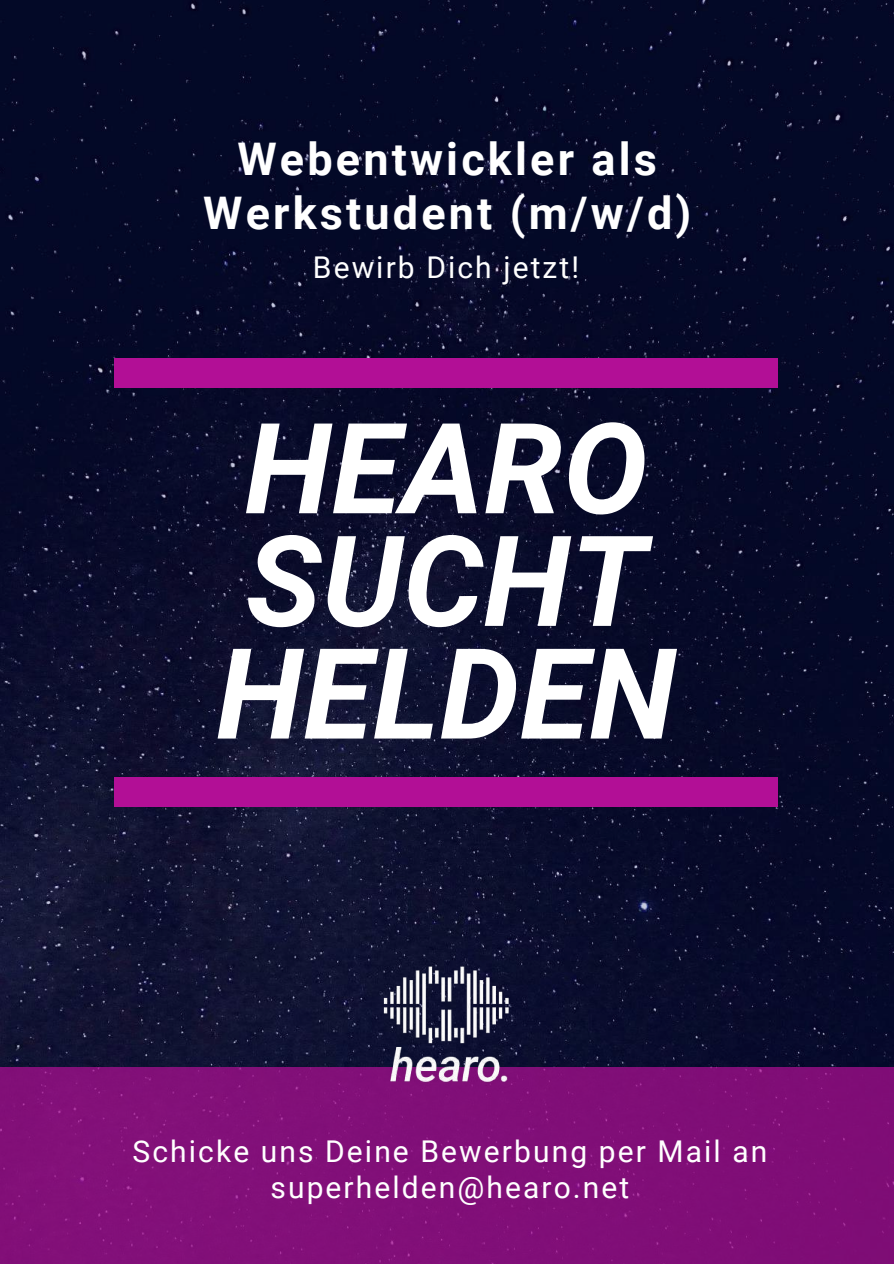
<style>
.page{position:relative;width:894px;height:1264px;background:#fff}
.page>*{position:absolute;margin:0;border:0;box-sizing:border-box;transform-origin:0 0}
.t1{font:italic 700 126.15px/112.6px "Roboto";color:#fff}
.t2{font:700 45px/54px "Roboto";letter-spacing:.07em;color:#fff;text-align:center}
.t3{font:30px/35.4px "Roboto";letter-spacing:.07em;color:#fff;text-align:center}
</style>
<div class="page">
<img style="left:0;top:0;width:893px;height:1067px">
<div style="left:0;top:1067px;width:893px;height:196px;background:#810f78"></div>
<div style="left:114px;top:778px;width:663px;height:28px;background:#b20f96"></div>
<div style="left:114px;top:359px;width:663px;height:28px;background:#b20f96"></div>
<img style="left:311px;top:895px;width:269px;height:269px">
<h2 class="t2" style="left:203px;top:133px;width:489px">Webentwickler als<br>Werkstudent (m/w/d)</h2>
<p class="t3" style="left:313px;top:249px;width:268px">Bewirb Dich jetzt!</p>
<h1 class="t1" style="left:216px;top:414px;width:461px">HEARO<br>SUCHT<br>HELDEN</h1>
<p class="t3" style="left:132px;top:1134px;width:636px">Schicke uns Deine Bewerbung per Mail an superhelden@hearo.net</p>
</div>
